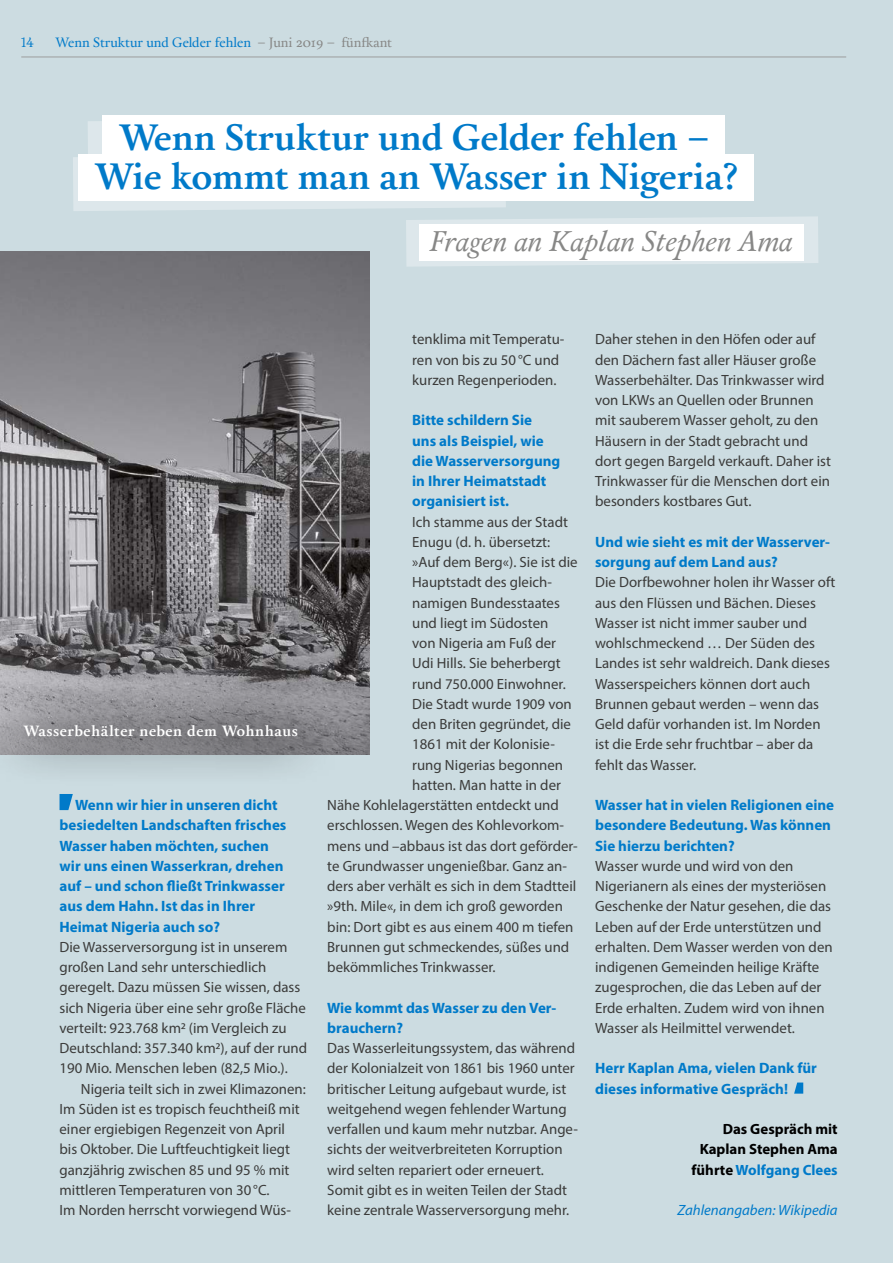
<style>
.page{position:relative;width:893px;height:1263px;background:#ccdce1}
.page>*{position:absolute;margin:0;border:0;box-sizing:border-box;transform-origin:0 0}
.t1{font:700 36.6px "Calendas Plus";color:#007ac9}
.t2{font:italic 28.35px "Calendas Plus";color:#878786}
.t3{font:700 15px/20.2px "Myriad Pro";color:#007ac9}
.t4{font:14.85px/20.2px "Myriad Pro";color:#3b3b3a}
.t5{font:700 14.85px/20.2px "Myriad Pro";color:#000;text-align:right}
.t6{font:700 14.85px "Calendas Plus";letter-spacing:.04em;color:#fff}
.t7{font:italic 14.85px "Myriad Pro";color:#007ac9}
.t8{font:13.5px "Calendas Plus";color:#007ac9}
.s1{color:#878786}
.s2{color:#007ac9}
</style>
<div class="page">
<div style="left:102px;top:115px;width:622px;height:47px;background:#fff"></div>
<hr style="left:21px;top:57px;width:825px;height:1px;background:#9c9d9d">
<svg style="left:60px;top:794px;width:13px;height:16px"></svg>
<svg style="left:794px;top:1082px;width:9px;height:12px"></svg>
<svg style="left:73px;top:117px;width:745px;height:150px"></svg>
<div style="left:78px;top:154px;width:675px;height:47px;background:#fff"></div>
<img style="left:0;top:252px;width:370px;height:454px">
<svg style="left:346px;top:706px;width:24px;height:49px"></svg>
<div style="left:0;top:675px;width:346px;height:112px;background:#000;opacity:.63"></div>
<p class="t8" style="left:21px;top:33px;width:14px">14</p>
<p class="t8" style="left:55px;top:33px;width:338px">Wenn Struktur und Gelder fehlen <span class="s1">– Juni 2019 – fünfkant</span></p>
<h1 class="t1" style="left:119px;top:110px;width:592px">Wenn Struktur und Gelder fehlen –</h1>
<h1 class="t1" style="left:95px;top:150px;width:646px">Wie kommt man an Wasser in Nigeria?</h1>
<h2 class="t2" style="left:429px;top:220px;width:365px">Fragen an Kaplan Stephen Ama</h2>
<p class="t6" style="left:23px;top:720px;width:276px">Wasserbehälter neben dem Wohnhaus</p>
<p class="t3" style="left:60px;top:794px;width:228px;text-indent:16px">Wenn wir hier in unseren dicht besiedelten Landschaften frisches<br>Wasser haben möchten, suchen wir uns einen Wasserkran, drehen auf – und schon fließt Trinkwasser aus dem Hahn. Ist das in Ihrer<br>Heimat Nigeria auch so?</p>
<p class="t4" style="left:60px;top:936px;width:249px">Die Wasserversorgung ist in unserem großen Land sehr unterschiedlich geregelt. Dazu müssen Sie wissen, dass sich Nigeria über eine sehr große Fläche verteilt: 923.768 km2 (im Vergleich zu Deutschland: 357.340 km2), auf der rund 190 Mio. Menschen leben (82,5 Mio.).</p>
<p class="t4" style="left:60px;top:1078px;width:248px;text-indent:21px">Nigeria teilt sich in zwei Klimazonen:<br>Im Süden ist es tropisch feuchtheiß mit einer ergiebigen Regenzeit von April bis Oktober. Die Luftfeuchtigkeit liegt ganzjährig zwischen 85 und 95 % mit mittleren Temperaturen von 30°C.<br>Im Norden herrscht vorwiegend Wüs-</p>
<p class="t4" style="left:412px;top:329px;width:154px">tenklima mit Temperatu&shy;ren von bis zu 50°C und kurzen Regenperioden.</p>
<p class="t3" style="left:412px;top:410px;width:150px">Bitte schildern Sie<br>uns als Beispiel, wie die Wasserversorgung in Ihrer Heimatstadt organisiert ist.</p>
<p class="t4" style="left:412px;top:511px;width:157px">Ich stamme aus der Stadt</p>
<p class="t4" style="left:412px;top:531px;width:140px">Enugu (d. h. übersetzt:</p>
<p class="t4" style="left:412px;top:552px;width:167px">»Auf dem Berg«). Sie ist die</p>
<p class="t4" style="left:412px;top:572px;width:141px">Hauptstadt des gleich-</p>
<p class="t4" style="left:412px;top:592px;width:149px">namigen Bundesstaates</p>
<p class="t4" style="left:412px;top:612px;width:138px">und liegt im Südosten</p>
<p class="t4" style="left:412px;top:633px;width:145px">von Nigeria am Fuß der</p>
<p class="t4" style="left:412px;top:653px;width:150px">Udi Hills. Sie beherbergt</p>
<p class="t4" style="left:412px;top:673px;width:155px">rund 750.000 Einwohner.</p>
<p class="t4" style="left:412px;top:693px;width:161px">Die Stadt wurde 1909 von</p>
<p class="t4" style="left:412px;top:714px;width:160px">den Briten gegründet, die</p>
<p class="t4" style="left:412px;top:734px;width:144px">1861 mit der Kolonisie-</p>
<p class="t4" style="left:412px;top:754px;width:152px">rung Nigerias begonnen</p>
<p class="t4" style="left:412px;top:774px;width:150px">hatten. Man hatte in der</p>
<p class="t4" style="left:327px;top:795px;width:233px">Nähe Kohlelagerstätten entdeckt und</p>
<p class="t4" style="left:327px;top:815px;width:238px">erschlossen. Wegen des Kohlevorkom-</p>
<p class="t4" style="left:327px;top:835px;width:252px">mens und –abbaus ist das dort geförder-</p>
<p class="t4" style="left:327px;top:855px;width:241px">te Grundwasser ungenießbar. Ganz an-</p>
<p class="t4" style="left:327px;top:876px;width:251px">ders aber verhält es sich in dem Stadtteil</p>
<p class="t4" style="left:327px;top:896px;width:237px">»9th. Mile«, in dem ich groß geworden</p>
<p class="t4" style="left:327px;top:916px;width:248px">bin: Dort gibt es aus einem 400 m tiefen</p>
<p class="t4" style="left:327px;top:936px;width:244px">Brunnen gut schmeckendes, süßes und</p>
<p class="t4" style="left:327px;top:957px;width:170px">bekömmliches Trinkwasser.</p>
<p class="t3" style="left:327px;top:997px;width:231px">Wie kommt das Wasser zu den Ver&shy;brauchern?</p>
<p class="t4" style="left:327px;top:1038px;width:252px">Das Wasserleitungssystem, das während der Kolonialzeit von 1861 bis 1960 unter britischer Leitung aufgebaut wurde, ist weitgehend wegen fehlender Wartung verfallen und kaum mehr nutzbar. Ange&shy;sichts der weitverbreiteten Korruption wird selten repariert oder erneuert.<br>Somit gibt es in weiten Teilen der Stadt keine zentrale Wasserversorgung mehr.</p>
<p class="t4" style="left:595px;top:329px;width:237px">Daher stehen in den Höfen oder auf den Dächern fast aller Häuser große Wasserbehälter. Das Trinkwasser wird von LKWs an Quellen oder Brunnen mit sauberem Wasser geholt, zu den Häusern in der Stadt gebracht und dort gegen Bargeld verkauft. Daher ist Trinkwasser für die Menschen dort ein besonders kostbares Gut.</p>
<p class="t3" style="left:595px;top:531px;width:236px">Und wie sieht es mit der Wasserver&shy;sorgung auf dem Land aus?</p>
<p class="t4" style="left:595px;top:572px;width:242px">Die Dorfbewohner holen ihr Wasser oft aus den Flüssen und Bächen. Dieses<br>Wasser ist nicht immer sauber und wohlschmeckend … Der Süden des<br>Landes ist sehr waldreich. Dank dieses<br>Wasserspeichers können dort auch<br>Brunnen gebaut werden – wenn das<br>Geld dafür vorhanden ist. Im Norden ist die Erde sehr fruchtbar – aber da fehlt das Wasser.</p>
<p class="t3" style="left:595px;top:794px;width:241px">Wasser hat in vielen Religionen eine besondere Bedeutung. Was können<br>Sie hierzu berichten?</p>
<p class="t4" style="left:595px;top:855px;width:239px">Wasser wurde und wird von den Nigerianern als eines der mysteriösen Geschenke der Natur gesehen, die das Leben auf der Erde unterstützen und erhalten. Dem Wasser werden von den indigenen Gemeinden heilige Kräfte zugesprochen, die das Leben auf der Erde erhalten. Zudem wird von ihnen Wasser als Heilmittel verwendet.</p>
<p class="t3" style="left:595px;top:1058px;width:223px">Herr Kaplan Ama, vielen Dank für dieses informative Gespräch!</p>
<p class="t5" style="left:692px;top:1118px;width:148px">Das Gespräch mit<br>Kaplan Stephen Ama führte <span class="s2">Wolfgang Clees</span></p>
<p class="t7" style="left:677px;top:1201px;width:162px">Zahlenangaben: Wikipedia</p>
</div>
